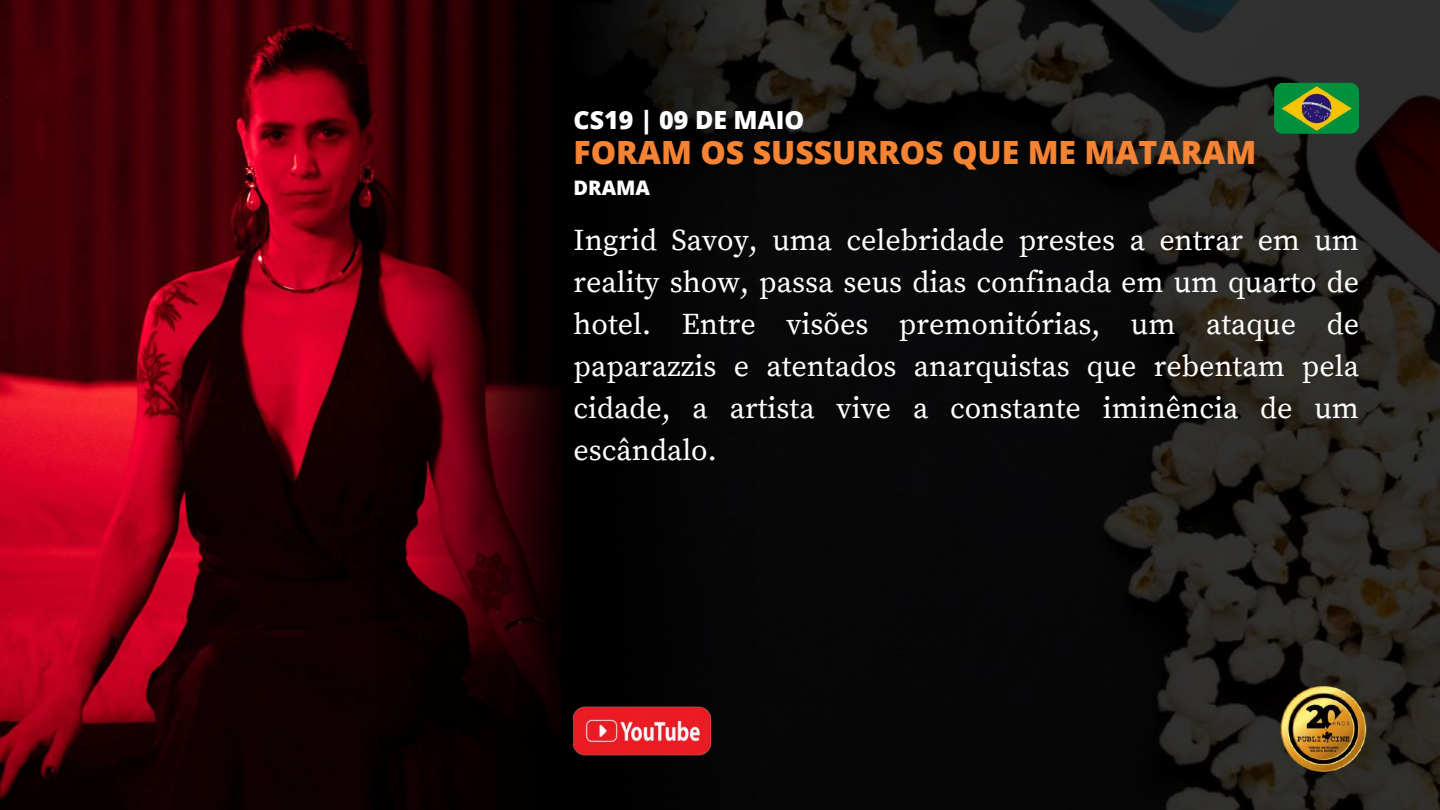
<style>
.page{position:relative;width:1440px;height:810px;background:#fff}
.page>*{position:absolute;margin:0;border:0;box-sizing:border-box;transform-origin:0 0}
.t1{font:800 32px "Open Sans";color:#f58334}
.t2{font:30px/42px "Source Serif Pro";color:#fff;text-align:justify}
.t3{font:800 25px "Open Sans";color:#fff}
.t4{font:800 20px "Open Sans";color:#fff}
</style>
<div class="page">
<img style="left:991px;top:0;width:449px;height:810px">
<img style="left:0;top:0;width:991px;height:810px">
<img style="left:144px;top:0;width:430px;height:810px">
<img style="left:574px;top:686px;width:137px;height:86px">
<img style="left:1274px;top:679px;width:99px;height:100px">
<img style="left:1274px;top:83px;width:85px;height:51px;border-radius:8px">
<p class="t3" style="left:574px;top:102px;width:232px">CS19 | 09 DE MAIO</p>
<p class="t1" style="left:574px;top:130px;width:684px">FORAM OS SUSSURROS QUE ME MATARAM</p>
<p class="t4" style="left:574px;top:173px;width:78px">DRAMA</p>
<p class="t2" style="left:574px;top:220px;width:787px">Ingrid Savoy, uma celebridade prestes a entrar em um reality show, passa seus dias confinada em um quarto de hotel. Entre visões premonitórias, um ataque de paparazzis e atentados anarquistas que rebentam pela cidade, a artista vive a constante iminência de um escândalo.</p>
</div>
